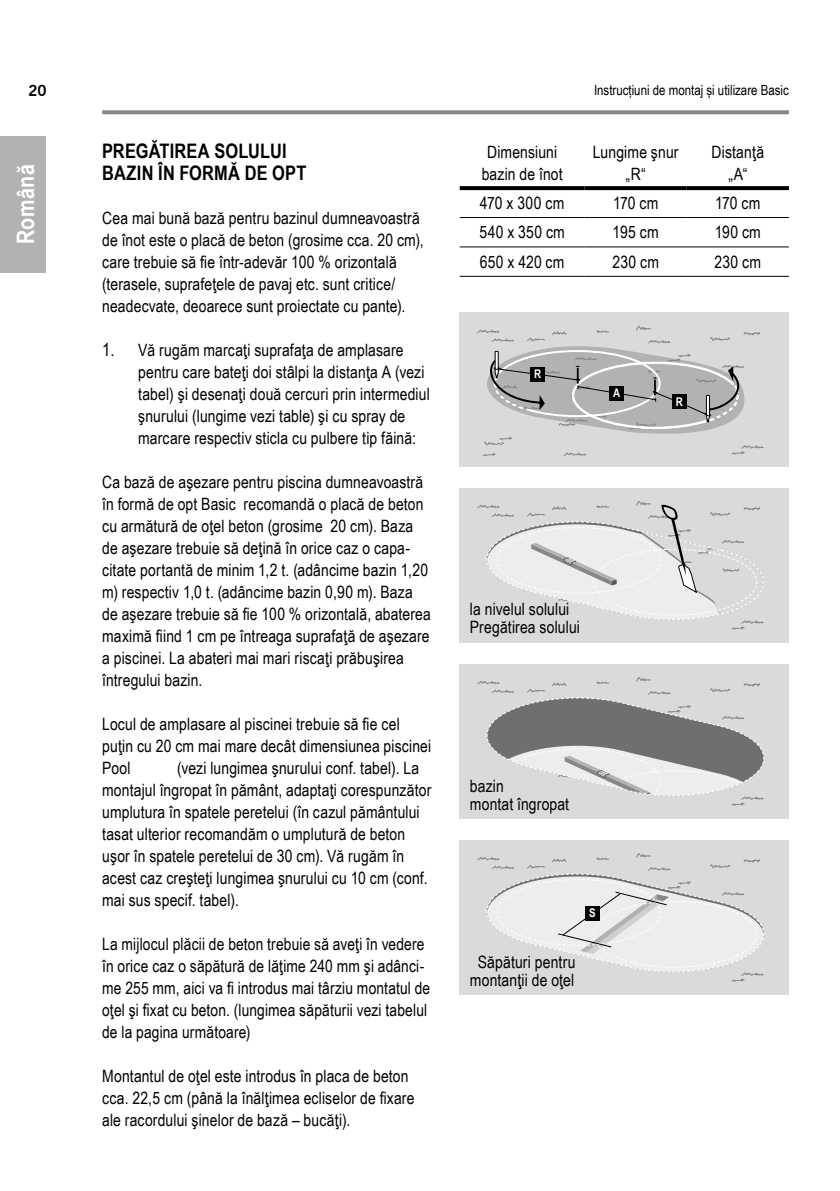
<style>
.page{position:relative;width:840px;height:1191px;background:#fff}
.page>*{position:absolute;margin:0;border:0;box-sizing:border-box;transform-origin:0 0}
.t1{font:700 24px "Arial Narrow";letter-spacing:.02em;color:#fff}
.t2{font:700 20px/22px "Arial Narrow";letter-spacing:.01em;color:#000}
.t3{font:17px/22px "Arial Narrow";letter-spacing:.01em;color:#000}
.t4{font:700 15px "News Gothic BT";color:#000}
.t5{font:14px "Arial Narrow";color:#000}
.t6{font:700 12px "Arial Narrow";color:#fff}
.s1{font-size:18px}
</style>
<div class="page">
<svg style="left:102px;top:110px;width:686px;height:4px;fill:#878787"></svg>
<div style="left:0;top:136px;width:45px;height:136px;background:#b3b2b2"></div>
<svg style="left:459px;top:186px;width:125px;height:4px"></svg>
<svg style="left:584px;top:186px;width:102px;height:4px"></svg>
<svg style="left:686px;top:186px;width:102px;height:4px"></svg>
<hr style="left:459px;top:217px;width:125px;height:1px;background:#000">
<hr style="left:584px;top:217px;width:102px;height:1px;background:#000">
<hr style="left:686px;top:217px;width:102px;height:1px;background:#000">
<hr style="left:459px;top:246px;width:125px;height:1px;background:#000">
<hr style="left:584px;top:246px;width:102px;height:1px;background:#000">
<hr style="left:686px;top:246px;width:102px;height:1px;background:#000">
<hr style="left:459px;top:276px;width:125px;height:1px;background:#000">
<hr style="left:584px;top:276px;width:102px;height:1px;background:#000">
<hr style="left:686px;top:276px;width:102px;height:1px;background:#000">
<div style="left:459px;top:488px;width:329px;height:154px;background:#dadada"></div>
<svg style="left:477px;top:501px;width:287px;height:129px"></svg>
<div style="left:459px;top:664px;width:329px;height:154px;background:#dadada"></div>
<svg style="left:477px;top:677px;width:287px;height:129px"></svg>
<div style="left:459px;top:840px;width:329px;height:154px;background:#dadada"></div>
<svg style="left:477px;top:853px;width:287px;height:129px"></svg>
<div style="left:585px;top:906px;width:14px;height:14px;background:#000"></div>
<div style="left:459px;top:312px;width:329px;height:154px;background:#dadada"></div>
<svg style="left:477px;top:326px;width:286px;height:131px"></svg>
<div style="left:609px;top:386px;width:14px;height:14px;background:#000"></div>
<p class="t4" style="left:28px;top:82px;width:20px">20</p>
<p class="t5" style="left:593px;top:80px;width:196px">Instrucțiuni de montaj și utilizare Basic</p>
<h1 class="t1" style="left:7px;top:244px;width:82px;rotate:-90deg">Română</h1>
<p class="t2" style="left:102px;top:139px;width:206px">PREGĂTIREA SOLULUI<br>BAZIN ÎN FORMĂ DE OPT</p>
<p class="t3" style="left:102px;top:206px;width:323px">Cea mai bună bază pentru bazinul dumneavoastră de înot este o placă de beton (grosime cca. 20 cm), care trebuie să fie într-adevăr 100 % orizontală (terasele, suprafeţele de pavaj etc. sunt critice/ neadecvate, deoarece sunt proiectate cu pante).</p>
<p class="t3" style="left:138px;top:338px;width:293px;text-indent:-36px"><span class="s1">1.</span> Vă rugăm marcaţi suprafaţa de amplasare pentru care bateţi doi stâlpi la distanţa A (vezi tabel) şi desenaţi două cercuri prin intermediul şnurului (lungime vezi table) şi cu spray de marcare respectiv sticla cu pulbere tip făină:</p>
<p class="t3" style="left:102px;top:470px;width:330px">Ca bază de aşezare pentru piscina dumneavoastră în formă de opt Basic recomandă o placă de beton cu armătură de oţel beton (grosime 20 cm). Baza de aşezare trebuie să deţină în orice caz o capa&shy;citate portantă de minim 1,2 t. (adâncime bazin 1,20 m) respectiv 1,0 t. (adâncime bazin 0,90 m). Baza de aşezare trebuie să fie 100 % orizontală, abaterea maximă fiind 1 cm pe întreaga suprafaţă de aşezare a piscinei. La abateri mai mari riscaţi prăbuşirea întregului bazin.</p>
<p class="t3" style="left:102px;top:712px;width:330px">Locul de amplasare al piscinei trebuie să fie cel puţin cu 20 cm mai mare decât dimensiunea piscinei<br>Pool</p>
<p class="t3" style="left:102px;top:756px;width:330px;text-indent:75px">(vezi lungimea şnurului conf. tabel). La montajul îngropat în pământ, adaptaţi corespunzător umplutura în spatele peretelui (în cazul pământului tasat ulterior recomandăm o umplutură de beton uşor în spatele peretelui de 30 cm). Vă rugăm în acest caz creşteţi lungimea şnurului cu 10 cm (conf. mai sus specif. tabel).</p>
<p class="t3" style="left:102px;top:932px;width:329px">La mijlocul plăcii de beton trebuie să aveţi în vedere în orice caz o săpătură de lăţime 240 mm şi adânci&shy;me 255 mm, aici va fi introdus mai târziu montatul de oţel şi fixat cu beton. (lungimea săpăturii vezi tabelul de la pagina următoare)</p>
<p class="t3" style="left:102px;top:1064px;width:313px">Montantul de oţel este introdus în placa de beton cca. 22,5 cm (până la înălţimea ecliselor de fixare ale racordului şinelor de bază – bucăţi).</p>
<p class="t3" style="left:481px;top:140px;width:82px;text-align:center">Dimensiuni bazin de înot</p>
<p class="t3" style="left:592px;top:140px;width:87px;text-align:center">Lungime şnur „R“</p>
<p class="t3" style="left:711px;top:140px;width:54px;text-align:center">Distanţă „A“</p>
<p class="t3" style="left:479px;top:191px;width:86px">470 x 300 cm</p>
<p class="t3" style="left:612px;top:191px;width:47px">170 cm</p>
<p class="t3" style="left:714px;top:191px;width:47px">170 cm</p>
<p class="t3" style="left:479px;top:221px;width:87px">540 x 350 cm</p>
<p class="t3" style="left:612px;top:221px;width:48px">195 cm</p>
<p class="t3" style="left:714px;top:221px;width:48px">190 cm</p>
<p class="t3" style="left:479px;top:250px;width:86px">650 x 420 cm</p>
<p class="t3" style="left:612px;top:250px;width:48px">230 cm</p>
<p class="t3" style="left:714px;top:250px;width:48px">230 cm</p>
<p class="t6" style="left:534px;top:365px;width:9px">R</p>
<p class="t6" style="left:612px;top:384px;width:9px">A</p>
<p class="t6" style="left:675px;top:392px;width:9px">R</p>
<p class="t3" style="left:469px;top:600px;width:111px;line-height:18px">la nivelul solului<br>Pregătirea solului</p>
<p class="t3" style="left:469px;top:776px;width:101px;line-height:18px">bazin<br>montat îngropat</p>
<p class="t6" style="left:589px;top:904px;width:8px">S</p>
<p class="t3" style="left:469px;top:952px;width:107px;line-height:18px;text-align:center">Săpături pentru montanţii de oţel</p>
</div>
